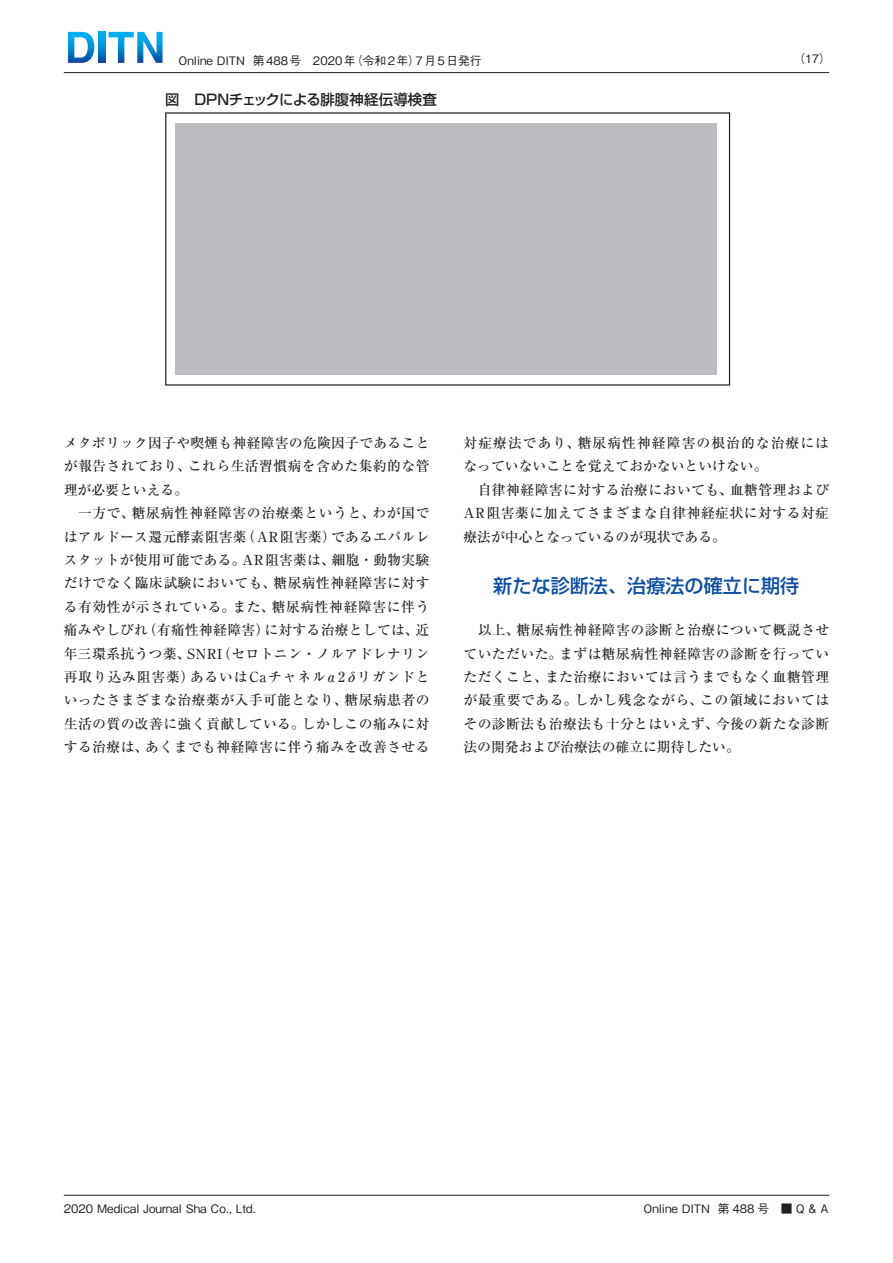
<style>
.page{position:relative;width:893px;height:1263px;background:#fff}
.page>*{position:absolute;margin:0;border:0;box-sizing:border-box;transform-origin:0 0}
.t1{font:500 19.2px "Shin Go Pro";color:#0d4da1}
.t2{font:500 14.4px "Shin Go Pro";letter-spacing:.01em;color:#231f20}
.t3{font:500 13.8px/23.4px "Ryumin Pro";letter-spacing:.03em;color:#231f20}
.t4{font:500 13.8px/23.4px "Ryumin Pro";color:#231f20}
.t5{font:500 13.8px/23.4px "Ryumin Pro";letter-spacing:.055em;color:#231f20}
.t6{font:500 13.8px "Ryumin Pro";letter-spacing:.075em;color:#231f20}
.t7{font:500 11.7px "Gothic BBB Pro";color:#231f20}
</style>
<div class="page">
<svg style="left:68px;top:32px;width:26px;height:31px"></svg>
<svg style="left:99px;top:32px;width:6px;height:31px"></svg>
<svg style="left:109px;top:32px;width:54px;height:31px"></svg>
<hr style="left:64px;top:72px;width:765px;height:1px;background:#231f20">
<hr style="left:64px;top:1195px;width:765px;height:1px;background:#231f20">
<svg style="left:165px;top:112px;width:565px;height:274px"></svg>
<div style="left:175px;top:123px;width:541px;height:251px;background:#bcbdc0"></div>
<p class="t7" style="left:179px;top:51px;width:68px">Online DITN</p>
<p class="t7" style="left:351px;top:51px;width:70px">（令和2年）</p>
<p class="t7" style="left:253px;top:51px;width:104px">第488号　2020年</p>
<p class="t7" style="left:416px;top:51px;width:67px">7月5日発行</p>
<p class="t7" style="left:793px;top:50px;width:39px">)17(</p>
<p class="t2" style="left:165px;top:88px;width:273px">図　DPNチェックによる腓腹神経伝導検査</p>
<p class="t3" style="left:64px;top:430px;width:367px;text-align:right">メタボリック因子や喫煙も神経障害の危険因子であることこれら生活習慣病を含めた集約的な管</p>
<p class="t3" style="left:64px;top:454px;width:129px">が報告されており、理が必要といえる。</p>
<p class="t3" style="left:132px;top:500px;width:245px">糖尿病性神経障害の治療薬というと、</p>
<p class="t3" style="left:64px;top:500px;width:72px">　一方で、</p>
<p class="t3" style="left:372px;top:500px;width:59px">わが国で</p>
<p class="t3" style="left:242px;top:524px;width:96px">（AR阻害薬）</p>
<p class="t3" style="left:64px;top:524px;width:184px">はアルドース還元酵素阻害薬</p>
<p class="t3" style="left:331px;top:524px;width:100px">であるエパルレ</p>
<p class="t3" style="left:64px;top:547px;width:183px">スタットが使用可能である。</p>
<p class="t3" style="left:242px;top:547px;width:94px">AR阻害薬は、</p>
<p class="t3" style="left:332px;top:547px;width:99px">細胞・動物実験</p>
<p class="t3" style="left:272px;top:570px;width:159px;text-indent:-208px">だけでなく臨床試験においても、<br>糖尿病性神経障害に伴う</p>
<p class="t3" style="left:273px;top:570px;width:158px">糖尿病性神経障害に対す</p>
<p class="t3" style="left:64px;top:594px;width:173px">る有効性が示されている。</p>
<p class="t3" style="left:233px;top:594px;width:44px">また、</p>
<p class="t3" style="left:143px;top:617px;width:128px">（有痛性神経障害）</p>
<p class="t3" style="left:264px;top:617px;width:156px">に対する治療としては、</p>
<p class="t3" style="left:64px;top:617px;width:86px">痛みやしびれ</p>
<p class="t3" style="left:416px;top:617px;width:15px">近</p>
<p class="t5" style="left:190px;top:641px;width:241px;text-indent:-126px">年三環系抗うつ薬、<br>あるいはCaチャネルα2δリガンドと</p>
<p class="t3" style="left:217px;top:641px;width:214px">（セロトニン・ノルアドレナリン</p>
<p class="t3" style="left:187px;top:641px;width:37px">SNRI</p>
<p class="t5" style="left:64px;top:664px;width:132px">再取り込み阻害薬）</p>
<p class="t3" style="left:302px;top:687px;width:129px;text-indent:-238px">いったさまざまな治療薬が入手可能となり、<br>しかしこの痛みに対</p>
<p class="t3" style="left:345px;top:687px;width:86px">糖尿病患者の</p>
<p class="t3" style="left:145px;top:711px;width:286px;text-indent:-82px">生活の質の改善に強く貢献している。<br>あくまでも神経障害に伴う痛みを改善させる</p>
<p class="t3" style="left:64px;top:734px;width:86px">する治療は、</p>
<p class="t6" style="left:578px;top:432px;width:253px">糖尿病性神経障害の根治的な治療には</p>
<p class="t6" style="left:463px;top:432px;width:118px">対症療法であり、</p>
<p class="t4" style="left:463px;top:453px;width:306px">なっていないことを覚えておかないといけない。</p>
<p class="t3" style="left:730px;top:477px;width:101px">血糖管理および</p>
<p class="t3" style="left:463px;top:477px;width:367px">　自律神経障害に対する治療においても、<br>AR阻害薬に加えてさまざまな自律神経症状に対する対症療法が中心となっているのが現状である。</p>
<h1 class="t1" style="left:493px;top:570px;width:308px">新たな診断法、治療法の確立に期待</h1>
<p class="t3" style="left:517px;top:617px;width:314px">糖尿病性神経障害の診断と治療について概説させ</p>
<p class="t3" style="left:463px;top:617px;width:58px">　以上、</p>
<p class="t3" style="left:559px;top:641px;width:272px">まずは糖尿病性神経障害の診断を行ってい</p>
<p class="t3" style="left:545px;top:641px;width:286px;text-indent:-82px">ていただいた。<br>また治療においては言うまでもなく血糖管理</p>
<p class="t3" style="left:463px;top:664px;width:86px">ただくこと、</p>
<p class="t3" style="left:463px;top:687px;width:116px">が最重要である。</p>
<p class="t3" style="left:575px;top:687px;width:130px">しかし残念ながら、</p>
<p class="t3" style="left:700px;top:687px;width:131px">この領域においては</p>
<p class="t4" style="left:463px;top:711px;width:278px">その診断法も治療法も十分とはいえず、<br>法の開発および治療法の確立に期待したい。</p>
<p class="t3" style="left:716px;top:711px;width:115px">今後の新たな診断</p>
<p class="t7" style="left:64px;top:1199px;width:193px">2020 Medical Journal Sha Co., Ltd.</p>
<p class="t7" style="left:644px;top:1199px;width:68px">Online DITN</p>
<p class="t7" style="left:718px;top:1199px;width:112px">第 488 号　■ Q &amp; A</p>
</div>
